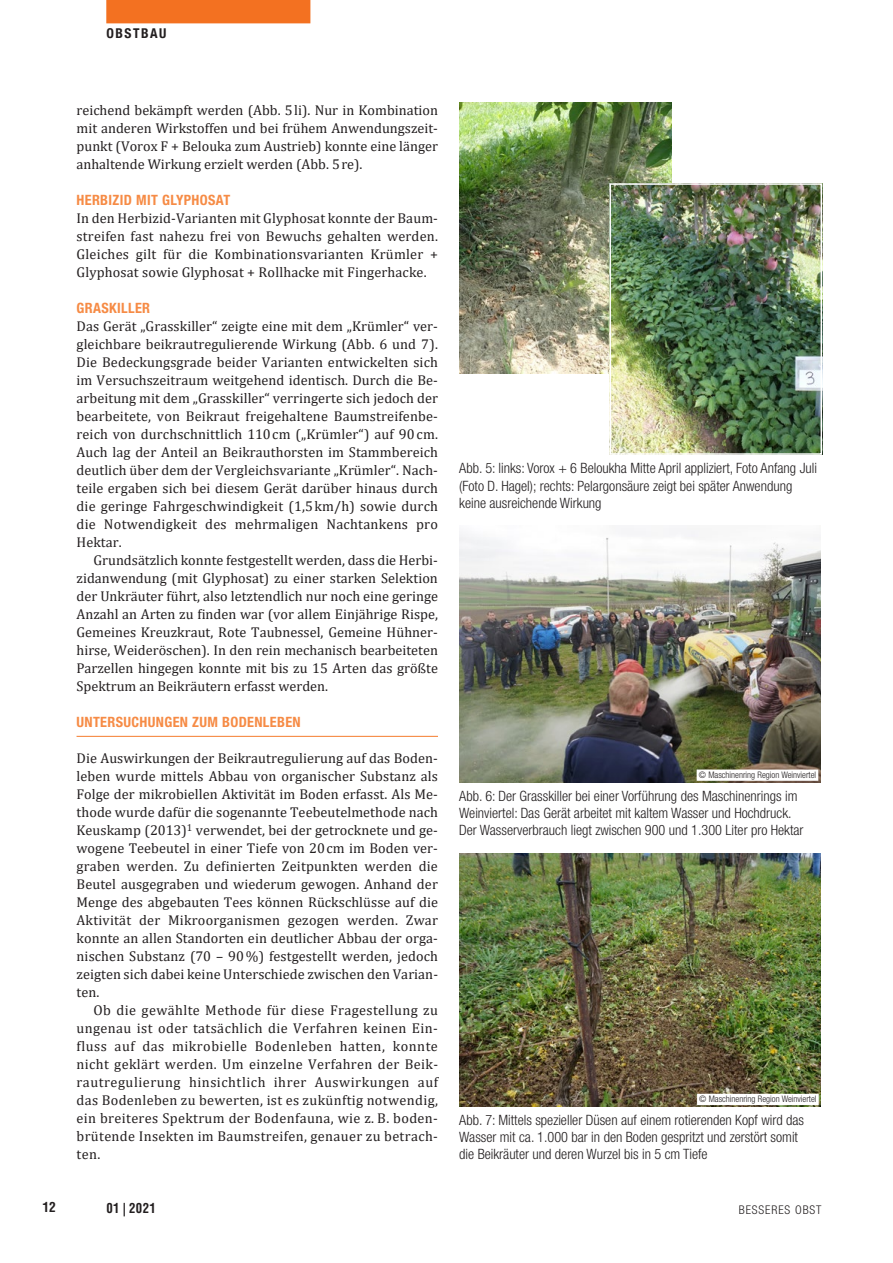
<style>
.page{position:relative;width:893px;height:1263px;background:#fff}
.page>*{position:absolute;margin:0;border:0;box-sizing:border-box;transform-origin:0 0}
.t1{font:14.25px/18px "Cambria";letter-spacing:.005em;color:#231f20;text-align:justify}
.t2{font:300 condensed 14.25px/17.1px "Helvetica Neue LT Std";color:#231f20}
.t3{font:700 condensed 14.25px "Helvetica Neue LT Std";letter-spacing:.025em;color:#f68b45}
.t4{font:700 condensed 13.5px "Helvetica Neue";color:#231f20}
.t5{font:700 condensed 13.5px "Helvetica LT Std";letter-spacing:.03em;color:#231f20;scale:.95 1}
.t6{font:700 condensed 13.5px "Helvetica LT Std";letter-spacing:.03em;color:#231f20}
.t7{font:300 condensed 12px "Helvetica Neue LT Std";letter-spacing:.075em;color:#231f20}
.t8{font:300 condensed 9px "Helvetica Neue LT Std";color:#231f20}
</style>
<div class="page">
<div style="left:106px;top:0;width:204px;height:23px;background:#f37121"></div>
<hr style="left:77px;top:736px;width:361px;height:1px;background:#f68b45">
<img style="left:459px;top:102px;width:213px;height:272px">
<img style="left:612px;top:186px;width:207px;height:266px">
<div style="left:609px;top:183px;width:213px;height:272px;border:2px solid #fff"></div>
<img style="left:459px;top:531px;width:362px;height:251px">
<img style="left:459px;top:854px;width:362px;height:252px">
<div style="left:697px;top:769px;width:121px;height:12px;background:#fff"></div>
<div style="left:697px;top:1094px;width:122px;height:11px;background:#fff"></div>
<p class="t4" style="left:106px;top:25px;width:62px">OBSTBAU</p>
<p class="t6" style="left:43px;top:1198px;width:15px">12</p>
<p class="t1" style="left:77px;top:101px;width:363px">reichend bekämpft werden (Abb. 5li). Nur in Kombination mit anderen Wirkstoffen und bei frühem Anwendungszeit&shy;punkt (Vorox F + Belouka zum Austrieb) konnte eine länger anhaltende Wirkung erzielt werden (Abb. 5re).</p>
<p class="t3" style="left:77px;top:192px;width:155px">HERBIZID MIT GLYPHOSAT</p>
<p class="t1" style="left:77px;top:209px;width:363px">In den Herbizid-Varianten mit Glyphosat konnte der Baum&shy;streifen fast nahezu frei von Bewuchs gehalten werden.<br>Gleiches gilt für die Kombinationsvarianten Krümler + Glyphosat sowie Glyphosat + Rollhacke mit Fingerhacke.</p>
<p class="t3" style="left:77px;top:300px;width:75px">GRASKILLER</p>
<p class="t1" style="left:77px;top:317px;width:363px">Das Gerät „Grasskiller“ zeigte eine mit dem „Krümler“ ver&shy;gleichbare beikrautregulierende Wirkung (Abb. 6 und 7).<br>Die Bedeckungsgrade beider Varianten entwickelten sich im Versuchszeitraum weitgehend identisch. Durch die Be&shy;arbeitung mit dem „Grasskiller“ verringerte sich jedoch der bearbeitete, von Beikraut freigehaltene Baumstreifenbe&shy;reich von durchschnittlich 110 cm („Krümler“) auf 90 cm.<br>Auch lag der Anteil an Beikrauthorsten im Stammbereich deutlich über dem der Vergleichsvariante „Krümler“. Nach&shy;teile ergaben sich bei diesem Gerät darüber hinaus durch die geringe Fahrgeschwindigkeit (1,5km/h) sowie durch die Notwendigkeit des mehrmaligen Nachtankens pro Hektar.</p>
<p class="t1" style="left:77px;top:551px;width:363px;text-indent:17px">Grundsätzlich konnte festgestellt werden, dass die Herbi&shy;zidanwendung (mit Glyphosat) zu einer starken Selektion der Unkräuter führt, also letztendlich nur noch eine geringe Anzahl an Arten zu finden war (vor allem Einjährige Rispe, Gemeines Kreuzkraut, Rote Taubnessel, Gemeine Hühner&shy;hirse, Weideröschen). In den rein mechanisch bearbeiteten Parzellen hingegen konnte mit bis zu 15 Arten das größte Spektrum an Beikräutern erfasst werden.</p>
<p class="t3" style="left:77px;top:713px;width:226px">UNTERSUCHUNGEN ZUM BODENLEBEN</p>
<p class="t1" style="left:77px;top:749px;width:363px">Die Auswirkungen der Beikrautregulierung auf das Boden&shy;leben wurde mittels Abbau von organischer Substanz als Folge der mikrobiellen Aktivität im Boden erfasst. Als Me&shy;thode wurde dafür die sogenannte Teebeutelmethode nach Keuskamp (2013)<sup>1</sup> verwendet, bei der getrocknete und ge&shy;wogene Teebeutel in einer Tiefe von 20 cm im Boden ver&shy;graben werden. Zu definierten Zeitpunkten werden die Beutel ausgegraben und wiederum gewogen. Anhand der Menge des abgebauten Tees können Rückschlüsse auf die Aktivität der Mikroorganismen gezogen werden. Zwar konnte an allen Standorten ein deutlicher Abbau der orga&shy;nischen Substanz (70 – 90 %) festgestellt werden, jedoch zeigten sich dabei keine Unterschiede zwischen den Varian&shy;ten.</p>
<p class="t1" style="left:77px;top:1001px;width:363px;text-indent:17px">Ob die gewählte Methode für diese Fragestellung zu ungenau ist oder tatsächlich die Verfahren keinen Ein&shy;fluss auf das mikrobielle Bodenleben hatten, konnte nicht geklärt werden. Um einzelne Verfahren der Beik&shy;rautregulierung hinsichtlich ihrer Auswirkungen auf das Bodenleben zu bewerten, ist es zukünftig notwendig, ein breiteres Spektrum der Bodenfauna, wie z. B. boden&shy;brütende Insekten im Baumstreifen, genauer zu betrach&shy;ten.</p>
<p class="t2" style="left:459px;top:460px;width:359px">Abb. 5: links: Vorox + 6 Beloukha Mitte April appliziert, Foto Anfang Juli (Foto D. Hagel); rechts: Pelargonsäure zeigt bei später Anwendung keine ausreichende Wirkung</p>
<p class="t8" style="left:699px;top:770px;width:119px">© Maschinenring Region Weinviertel</p>
<p class="t2" style="left:459px;top:787px;width:346px">Abb. 6: Der Grasskiller bei einer Vorführung des Maschinenrings im<br>Weinviertel: Das Gerät arbeitet mit kaltem Wasser und Hochdruck.<br>Der Wasserverbrauch liegt zwischen 900 und 1.300 Liter pro Hektar</p>
<p class="t8" style="left:699px;top:1094px;width:119px">© Maschinenring Region Weinviertel</p>
<p class="t2" style="left:459px;top:1111px;width:346px">Abb. 7: Mittels spezieller Düsen auf einem rotierenden Kopf wird das<br>Wasser mit ca. 1.000 bar in den Boden gespritzt und zerstört somit die Beikräuter und deren Wurzel bis in 5 cm Tiefe</p>
<p class="t5" style="left:106px;top:1200px;width:54px">01 | 2021</p>
<p class="t7" style="left:739px;top:1203px;width:84px">BESSERES OBST</p>
</div>
